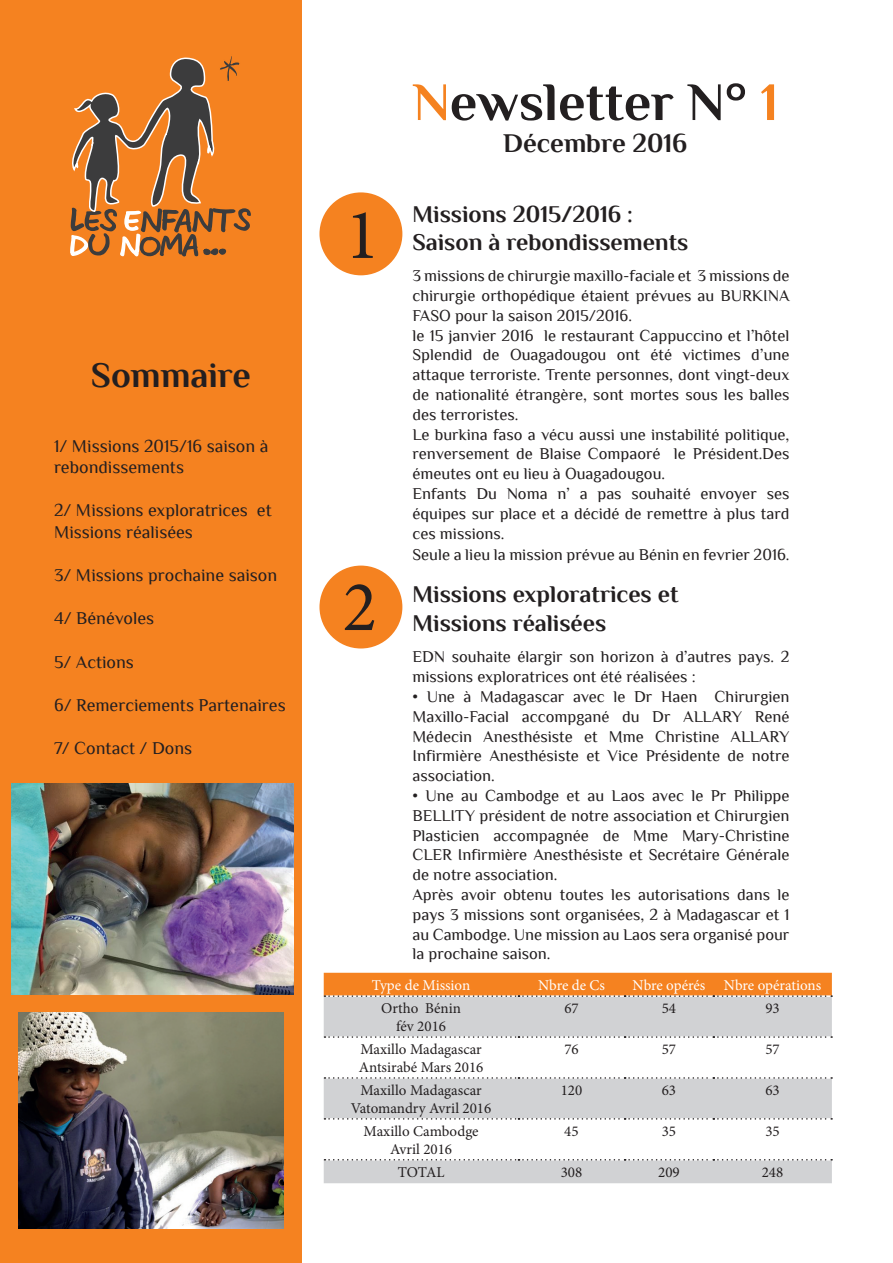
<style>
.page{position:relative;width:893px;height:1263px;background:#fff}
.page>*{position:absolute;margin:0;border:0;box-sizing:border-box;transform-origin:0 0}
.t1{font:72px "Minion Pro";color:#231f20}
.t2{font:700 54px "Philosopher";color:#231f20}
.t3{font:700 36px "Philosopher";color:#231f20}
.t4{font:700 27px "Philosopher";color:#231f20}
.t5{font:700 24px/28.8px "Philosopher";color:#231f20}
.t6{font:18px/21.6px "Philosopher";color:#231f20}
.t7{font:16.5px/19.8px "Philosopher";color:#231f20}
.t8{font:15px/18px "Minion Pro";color:#231f20;text-align:center}
.t9{font:15px "Minion Pro";color:#fff}
.s1{color:#f58220}
</style>
<div class="page">
<div style="left:0;top:0;width:302px;height:1263px;background:#f58220"></div>
<svg style="left:70px;top:56px;width:181px;height:201px"></svg>
<div style="left:319px;top:192px;width:83px;height:83px;background:#f58220;border-radius:50%"></div>
<div style="left:319px;top:566px;width:83px;height:82px;background:#f58220;border-radius:50%"></div>
<svg style="left:324px;top:997px;width:508px;height:186px;fill:#d1d2d4"></svg>
<svg style="left:324px;top:973px;width:508px;height:24px;background:#f2862b"></svg>
<svg style="left:324px;top:1036px;width:508px;height:2px"></svg>
<svg style="left:324px;top:1077px;width:508px;height:2px"></svg>
<svg style="left:324px;top:1118px;width:508px;height:1px"></svg>
<svg style="left:324px;top:1159px;width:508px;height:1px"></svg>
<img style="left:11px;top:783px;width:282px;height:212px">
<img style="left:18px;top:1012px;width:266px;height:217px">
<h3 class="t3" style="left:91px;top:356px;width:162px">Sommaire</h3>
<p class="t6" style="left:54px;top:435px;width:216px">1/ Missions 2015/16 saison à rebondissements</p>
<p class="t6" style="left:54px;top:500px;width:219px">2/ Missions exploratrices et<br>Missions réalisées</p>
<p class="t6" style="left:54px;top:565px;width:225px">3/ Missions prochaine saison</p>
<p class="t6" style="left:54px;top:608px;width:102px">4/ Bénévoles</p>
<p class="t6" style="left:54px;top:651px;width:81px">5/ Actions</p>
<p class="t6" style="left:54px;top:694px;width:233px">6/ Remerciements Partenaires</p>
<p class="t6" style="left:54px;top:737px;width:140px">7/ Contact / Dons</p>
<h1 class="t1" style="left:345px;top:187px;width:36px">1</h1>
<h1 class="t1" style="left:343px;top:559px;width:36px">2</h1>
<h2 class="t2" style="left:413px;top:73px;width:367px"><span class="s1">N</span>ewsletter N° <span class="s1">1</span></h2>
<h3 class="t4" style="left:503px;top:129px;width:186px">Décembre 2016</h3>
<h3 class="t5" style="left:412px;top:200px;width:277px">Missions 2015/2016 :<br>Saison à rebondissements</h3>
<p class="t7" style="left:412px;top:266px;width:379px">3 missions de chirurgie maxillo-faciale et 3 missions de chirurgie orthopédique étaient prévues au BURKINA FASO pour la saison 2015/2016.<br>le 15 janvier 2016 le restaurant Cappuccino et l’hôtel Splendid de Ouagadougou ont été victimes d’une attaque terroriste. Trente personnes, dont vingt-deux de nationalité étrangère, sont mortes sous les balles des terroristes.<br>Le burkina faso a vécu aussi une instabilité politique, renversement de Blaise Compaoré le Président.Des émeutes ont eu lieu à Ouagadougou.<br>Enfants Du Noma n’ a pas souhaité envoyer ses équipes sur place et a décidé de remettre à plus tard ces missions.</p>
<p class="t7" style="left:412px;top:545px;width:379px">Seule a lieu la mission prévue au Bénin en fevrier 2016.</p>
<h3 class="t5" style="left:412px;top:580px;width:268px">Missions exploratrices et<br>Missions réalisées</h3>
<p class="t7" style="left:412px;top:647px;width:379px">EDN souhaite élargir son horizon à d’autres pays. 2 missions exploratrices ont été réalisées :</p>
<p class="t7" style="left:412px;top:687px;width:379px;text-align:justify">• Une à Madagascar avec le Dr Haen Chirurgien Maxillo-Facial accompgané du Dr ALLARY René Médecin Anesthésiste et Mme Christine ALLARY Infirmière Anesthésiste et Vice Présidente de notre association.</p>
<p class="t7" style="left:412px;top:786px;width:379px">• Une au Cambodge et au Laos avec le Pr Philippe BELLITY président de notre association et Chirurgien Plasticien accompagnée de Mme Mary-Christine CLER Infirmière Anesthésiste et Secrétaire Générale de notre association.<br>Après avoir obtenu toutes les autorisations dans le pays 3 missions sont organisées, 2 à Madagascar et 1 au Cambodge. Une mission au Laos sera organisé pour la prochaine saison.</p>
<p class="t9" style="left:372px;top:975px;width:100px">Type de Mission</p>
<p class="t9" style="left:538px;top:975px;width:68px">Nbre de Cs</p>
<p class="t9" style="left:632px;top:975px;width:190px">Nbre opérés Nbre opérations</p>
<p class="t8" style="left:381px;top:999px;width:81px">Ortho Bénin fév 2016</p>
<p class="t8" style="left:564px;top:999px;width:16px">67</p>
<p class="t8" style="left:662px;top:999px;width:16px">54</p>
<p class="t8" style="left:765px;top:999px;width:16px">93</p>
<p class="t8" style="left:359px;top:1040px;width:126px;text-align:left">Maxillo Madagascar<br>Antsirabé Mars 2016</p>
<p class="t8" style="left:564px;top:1040px;width:16px">76</p>
<p class="t8" style="left:662px;top:1040px;width:16px">57</p>
<p class="t8" style="left:765px;top:1040px;width:16px">57</p>
<p class="t8" style="left:351px;top:1081px;width:142px">Maxillo Madagascar<br>Vatomandry Avril 2016</p>
<p class="t8" style="left:561px;top:1081px;width:23px">120</p>
<p class="t8" style="left:662px;top:1081px;width:16px">63</p>
<p class="t8" style="left:765px;top:1081px;width:16px">63</p>
<p class="t8" style="left:364px;top:1122px;width:117px">Maxillo Cambodge<br>Avril 2016</p>
<p class="t8" style="left:564px;top:1122px;width:16px">45</p>
<p class="t8" style="left:662px;top:1122px;width:16px">35</p>
<p class="t8" style="left:765px;top:1122px;width:16px">35</p>
<p class="t8" style="left:398px;top:1163px;width:48px">TOTAL</p>
<p class="t8" style="left:561px;top:1163px;width:23px">308</p>
<p class="t8" style="left:658px;top:1163px;width:23px">209</p>
<p class="t8" style="left:762px;top:1163px;width:23px">248</p>
</div>
